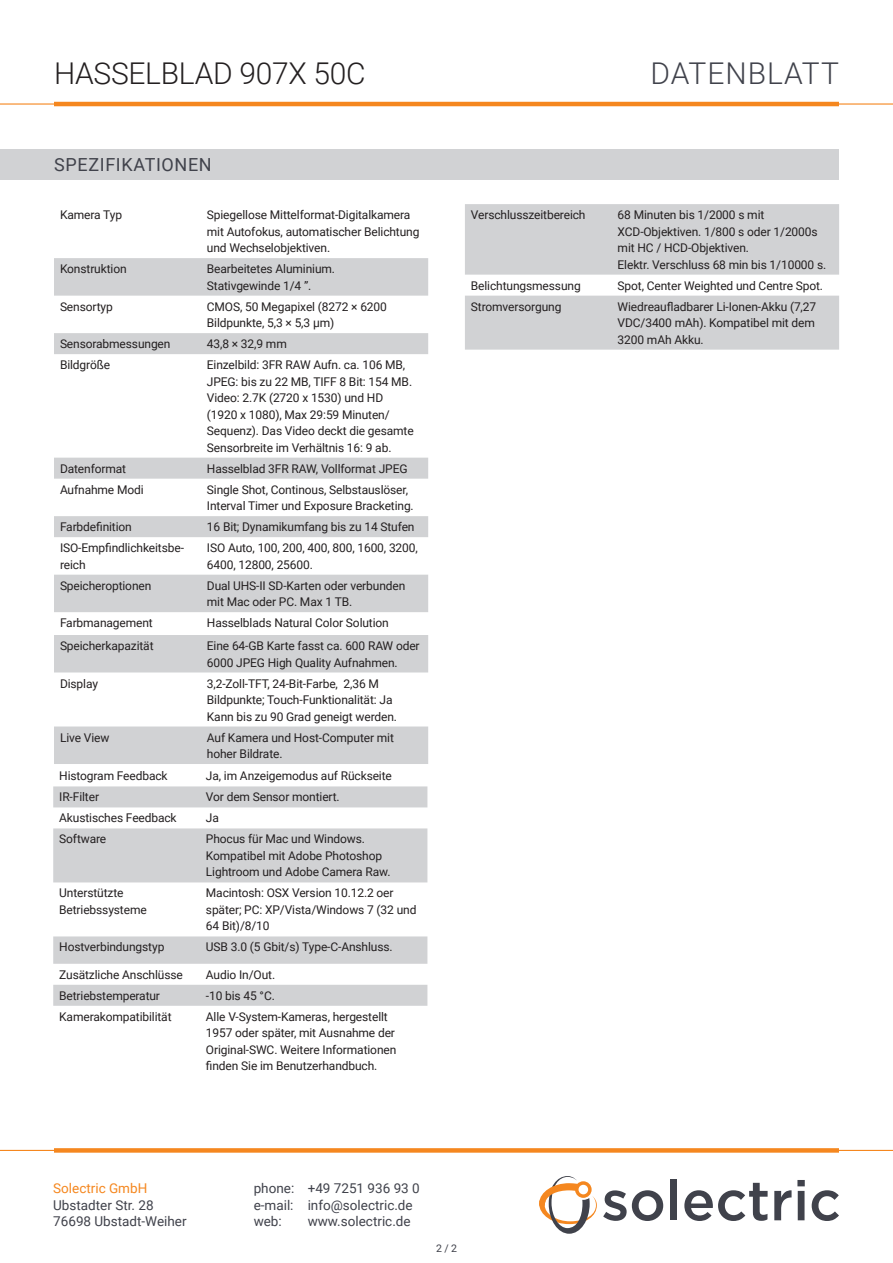
<style>
.page{position:relative;width:893px;height:1263px;background:#fff}
.page>*{position:absolute;margin:0;border:0;box-sizing:border-box;transform-origin:0 0}
.t1{font:300 30px "Roboto";letter-spacing:-.01em;color:#231f20}
.t2{font:300 30px "Roboto";letter-spacing:.03em;color:#40424b}
.t3{font:18px "Roboto";letter-spacing:.035em;color:#40424b}
.t4{font:13.5px/16.5px "Roboto";color:#40424b}
.t5{font:13.5px "Roboto";color:#f5871f}
.Zelle{font:12px/16.5px "Roboto";letter-spacing:-.01em;color:#231f20}
.t6{font:10.5px "Roboto";color:#40424b}
</style>
<div class="page">
<hr style="left:0;top:103px;width:893px;height:2px;background:#f5871f">
<hr style="left:54px;top:102px;width:785px;height:4px;background:#f5871f">
<hr style="left:0;top:1150px;width:893px;height:1px;background:#f5871f">
<svg style="left:603px;top:1190px;width:60px;height:31px"></svg>
<div style="left:670px;top:1179px;width:7px;height:41px;background:#40424b"></div>
<svg style="left:684px;top:1183px;width:84px;height:38px"></svg>
<svg style="left:774px;top:1190px;width:17px;height:30px"></svg>
<svg style="left:797px;top:1180px;width:8px;height:40px"></svg>
<svg style="left:812px;top:1190px;width:27px;height:31px"></svg>
<svg style="left:539px;top:1176px;width:58px;height:58px"></svg>
<div style="left:54px;top:1148px;width:785px;height:5px;background:#f5871f"></div>
<svg style="left:465px;top:204px;width:374px;height:146px;background:#d7d8da"></svg>
<svg style="left:54px;top:258px;width:374px;height:506px"></svg>
<div style="left:0;top:149px;width:839px;height:30px;background:#d1d2d4"></div>
<svg style="left:53px;top:786px;width:374px;height:220px;fill:#d1d2d4"></svg>
<h1 class="t1" style="left:54px;top:53px;width:313px">HASSELBLAD 907X 50C</h1>
<h1 class="t2" style="left:650px;top:53px;width:190px">DATENBLATT</h1>
<p class="t3" style="left:54px;top:152px;width:159px">SPEZIFIKATIONEN</p>
<p class="Zelle" style="left:60px;top:206px;width:64px">Kamera Typ</p>
<p class="Zelle" style="left:207px;top:206px;width:214px">Spiegellose Mittelformat-Digitalkamera mit Autofokus, automatischer Belichtung und Wechselobjektiven.</p>
<p class="Zelle" style="left:60px;top:260px;width:68px">Konstruktion</p>
<p class="Zelle" style="left:207px;top:260px;width:130px">Bearbeitetes Aluminium.</p>
<p class="Zelle" style="left:207px;top:277px;width:106px">Stativgewinde 1/4 ”.</p>
<p class="Zelle" style="left:60px;top:298px;width:54px">Sensortyp</p>
<p class="Zelle" style="left:207px;top:298px;width:182px">CMOS, 50 Megapixel (8272 × 6200<br>Bildpunkte, 5,3 × 5,3 μm)</p>
<p class="Zelle" style="left:60px;top:335px;width:112px">Sensorabmessungen</p>
<p class="Zelle" style="left:207px;top:335px;width:81px">43,8 × 32,9 mm</p>
<p class="Zelle" style="left:60px;top:356px;width:52px">Bildgröße</p>
<p class="Zelle" style="left:207px;top:356px;width:207px">Einzelbild: 3FR RAW Aufn. ca. 106 MB,<br>JPEG: bis zu 22 MB, TIFF 8 Bit: 154 MB.</p>
<p class="Zelle" style="left:207px;top:389px;width:208px">Video: 2.7K (2720 x 1530) und HD (1920 x 1080), Max 29:59 Minuten/ Sequenz). Das Video deckt die gesamte Sensorbreite im Verhältnis 16: 9 ab.</p>
<p class="Zelle" style="left:60px;top:460px;width:68px">Datenformat</p>
<p class="Zelle" style="left:207px;top:460px;width:202px">Hasselblad 3FR RAW, Vollformat JPEG</p>
<p class="Zelle" style="left:60px;top:481px;width:85px">Aufnahme Modi</p>
<p class="Zelle" style="left:207px;top:481px;width:203px">Single Shot, Continous, Selbstauslöser,</p>
<p class="Zelle" style="left:207px;top:497px;width:208px">Interval Timer und Exposure Bracketing.</p>
<p class="Zelle" style="left:60px;top:518px;width:73px">Farbdefinition</p>
<p class="Zelle" style="left:207px;top:518px;width:209px">16 Bit; Dynamikumfang bis zu 14 Stufen</p>
<p class="Zelle" style="left:60px;top:539px;width:125px">ISO-Empfindlichkeitsbe&shy;reich</p>
<p class="Zelle" style="left:207px;top:539px;width:212px">ISO Auto, 100, 200, 400, 800, 1600, 3200,<br>6400, 12800, 25600.</p>
<p class="Zelle" style="left:60px;top:577px;width:93px">Speicheroptionen</p>
<p class="Zelle" style="left:207px;top:577px;width:200px">Dual UHS-II SD-Karten oder verbunden mit Mac oder PC. Max 1 TB.</p>
<p class="Zelle" style="left:60px;top:614px;width:94px">Farbmanagement</p>
<p class="Zelle" style="left:207px;top:614px;width:183px">Hasselblads Natural Color Solution</p>
<p class="Zelle" style="left:60px;top:637px;width:95px">Speicherkapazität</p>
<p class="Zelle" style="left:207px;top:637px;width:214px">Eine 64-GB Karte fasst ca. 600 RAW oder<br>6000 JPEG High Quality Aufnahmen.</p>
<p class="Zelle" style="left:60px;top:674px;width:40px">Display</p>
<p class="Zelle" style="left:207px;top:674px;width:187px">3,2-Zoll-TFT, 24-Bit-Farbe, 2,36 M<br>Bildpunkte; Touch-Funktionalität: Ja</p>
<p class="Zelle" style="left:207px;top:707px;width:192px">Kann bis zu 90 Grad geneigt werden.</p>
<p class="Zelle" style="left:60px;top:728px;width:51px">Live View</p>
<p class="Zelle" style="left:207px;top:728px;width:189px">Auf Kamera und Host-Computer mit hoher Bildrate.</p>
<p class="Zelle" style="left:59px;top:767px;width:110px">Histogram Feedback</p>
<p class="Zelle" style="left:206px;top:767px;width:187px">Ja, im Anzeigemodus auf Rückseite</p>
<p class="Zelle" style="left:59px;top:788px;width:41px">IR-Filter</p>
<p class="Zelle" style="left:206px;top:788px;width:135px">Vor dem Sensor montiert.</p>
<p class="Zelle" style="left:59px;top:809px;width:119px">Akustisches Feedback</p>
<p class="Zelle" style="left:206px;top:809px;width:15px">Ja</p>
<p class="Zelle" style="left:59px;top:830px;width:49px">Software</p>
<p class="Zelle" style="left:206px;top:830px;width:161px">Phocus für Mac und Windows.</p>
<p class="Zelle" style="left:206px;top:847px;width:186px">Kompatibel mit Adobe Photoshop<br>Lightroom und Adobe Camera Raw.</p>
<p class="Zelle" style="left:59px;top:884px;width:89px">Unterstützte<br>Betriebssysteme</p>
<p class="Zelle" style="left:206px;top:884px;width:212px">Macintosh: OSX Version 10.12.2 oer später; PC: XP/Vista/Windows 7 (32 und<br>64 Bit)/8/10</p>
<p class="Zelle" style="left:59px;top:938px;width:107px">Hostverbindungstyp</p>
<p class="Zelle" style="left:206px;top:938px;width:188px">USB 3.0 (5 Gbit/s) Type-C-Anshluss.</p>
<p class="Zelle" style="left:59px;top:966px;width:125px">Zusätzliche Anschlüsse</p>
<p class="Zelle" style="left:206px;top:966px;width:71px">Audio In/Out.</p>
<p class="Zelle" style="left:59px;top:987px;width:102px">Betriebstemperatur</p>
<p class="Zelle" style="left:206px;top:987px;width:70px">-10 bis 45 °C.</p>
<p class="Zelle" style="left:59px;top:1008px;width:114px">Kamerakompatibilität</p>
<p class="Zelle" style="left:206px;top:1008px;width:192px">Alle V-System-Kameras, hergestellt 1957 oder später, mit Ausnahme der Original-SWC. Weitere Informationen finden Sie im Benutzerhandbuch.</p>
<p class="Zelle" style="left:471px;top:206px;width:116px">Verschlusszeitbereich</p>
<p class="Zelle" style="left:618px;top:206px;width:202px">68 Minuten bis 1/2000 s mit<br>XCD-Objektiven. 1/800 s oder 1/2000s mit HC / HCD-Objektiven.</p>
<p class="Zelle" style="left:618px;top:256px;width:210px">Elektr. Verschluss 68 min bis 1/10000 s.</p>
<p class="Zelle" style="left:471px;top:277px;width:111px">Belichtungsmessung</p>
<p class="Zelle" style="left:618px;top:277px;width:207px">Spot, Center Weighted und Centre Spot.</p>
<p class="Zelle" style="left:471px;top:298px;width:92px">Stromversorgung</p>
<p class="Zelle" style="left:618px;top:298px;width:200px;text-align:justify">Wiedreaufladbarer Li-Ionen-Akku (7,27<br>VDC/3400 mAh). Kompatibel mit dem 3200 mAh Akku.</p>
<p class="t5" style="left:53px;top:1179px;width:96px">Solectric GmbH</p>
<p class="t4" style="left:53px;top:1196px;width:135px">Ubstadter Str. 28<br>76698 Ubstadt-Weiher</p>
<p class="t4" style="left:254px;top:1180px;width:168px">phone: +49 7251 936 93 0 e-mail: info@solectric.de web:</p>
<p class="t4" style="left:308px;top:1213px;width:104px">www.solectric.de</p>
<p class="t6" style="left:436px;top:1241px;width:22px">2 / 2</p>
</div>
